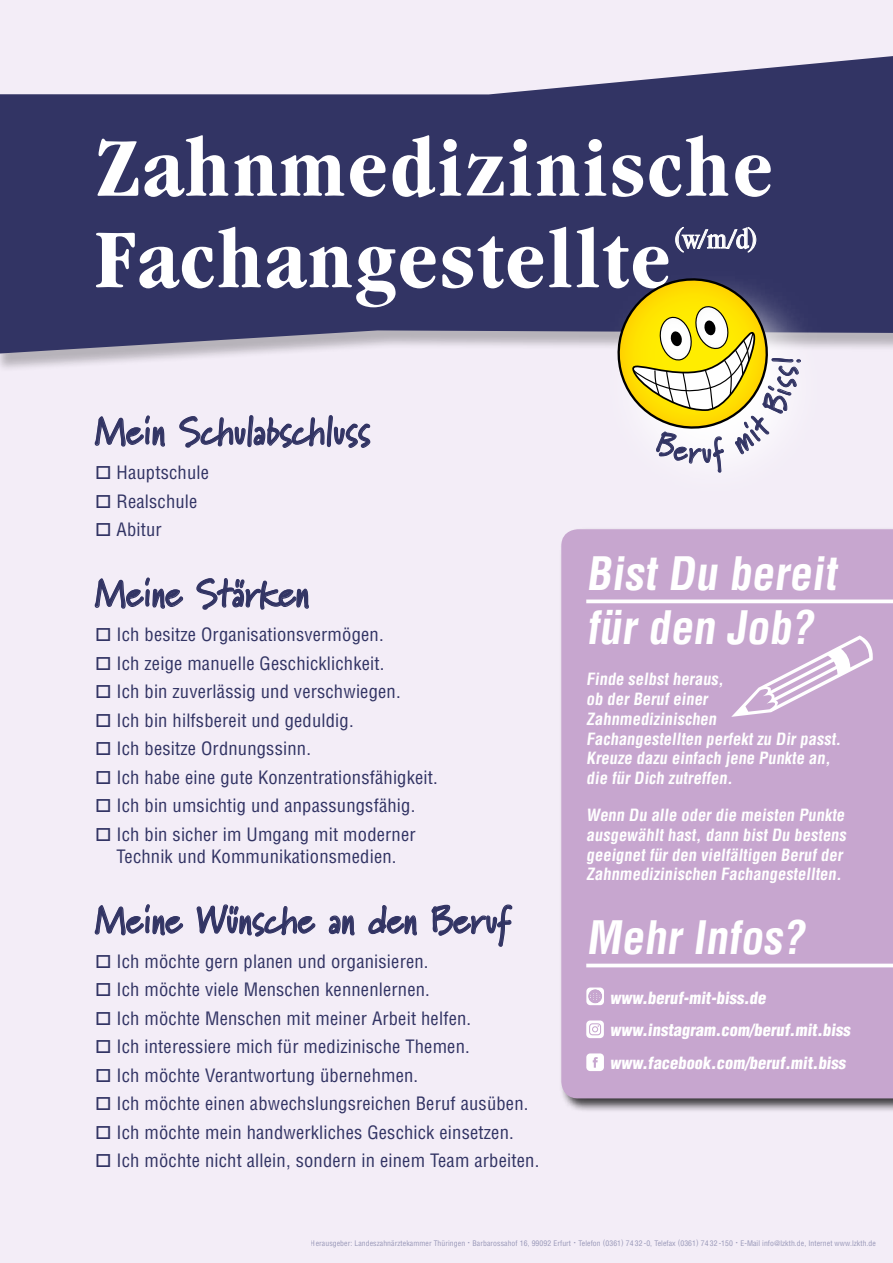
<style>
.page{position:relative;width:893px;height:1263px;background:#f3edf7}
.page>*{position:absolute;margin:0;border:0;box-sizing:border-box;transform-origin:0 0}
.t1{font:700 condensed 86.1px/91.5px "Garamond";letter-spacing:.03em;color:#fff;scale:1.04 1}
.t2{font:700 condensed 45px/54px "Helvetica";color:#fff}
.t3{font:700 39px "Marydale";color:#323464;scale:.9 1}
.t4{font:condensed 28.5px "Garamond";color:#fff;scale:1.04 1}
.t5{font:condensed 18px/28.5px "Helvetica";letter-spacing:.01em;color:#323464}
.t6{font:700 condensed 16.5px/19.8px "Helvetica";color:#fff}
.t7{font:900 condensed 16.5px/32.5px "Helvetica";color:#fff}
.t8{font:condensed 7.5px "Helvetica";letter-spacing:.01em;color:#8888ac}
</style>
<div class="page">
<div style="left:0;top:58px;width:893px;height:314px;background:#000;opacity:.25"></div>
<svg style="left:0;top:56px;width:893px;height:297px;background:#4d4e78"></svg>
<svg style="left:675px;top:227px;width:81px;height:26px;background:#646589"></svg>
<svg style="left:597px;top:271px;width:234px;height:101px;fill:#323464"></svg>
<svg style="left:94px;top:368px;width:72px;height:79px"></svg>
<svg style="left:179px;top:415px;width:192px;height:33px"></svg>
<svg style="left:196px;top:578px;width:113px;height:32px"></svg>
<svg style="left:94px;top:904px;width:90px;height:32px"></svg>
<svg style="left:196px;top:904px;width:120px;height:33px"></svg>
<svg style="left:328px;top:915px;width:27px;height:21px"></svg>
<svg style="left:368px;top:905px;width:49px;height:31px"></svg>
<svg style="left:431px;top:904px;width:82px;height:43px"></svg>
<div style="left:559px;top:527px;width:334px;height:585px;background:#000;opacity:.75"></div>
<div style="left:561px;top:529px;width:332px;height:569px;background:#c7a6cf"></div>
<svg style="left:586px;top:599px;width:307px;height:4px"></svg>
<hr style="left:586px;top:964px;width:307px;height:3px;background:#fff">
<div style="left:586px;top:1020px;width:18px;height:18px;background:#fff;border-radius:4px"></div>
<svg style="left:589px;top:1023px;width:12px;height:12px"></svg>
<div style="left:586px;top:1053px;width:18px;height:18px;background:#fff;border-radius:4px"></div>
<svg style="left:593px;top:1057px;width:5px;height:11px"></svg>
<svg style="left:586px;top:987px;width:18px;height:18px"></svg>
<svg style="left:589px;top:990px;width:13px;height:13px"></svg>
<svg style="left:94px;top:577px;width:90px;height:32px"></svg>
<div style="left:731px;top:614px;width:146px;height:125px;background:#c7a6cf"></div>
<svg style="left:611px;top:272px;width:190px;height:201px"></svg>
<h1 class="t1" style="left:95px;top:122px;width:653px">Zahnmedizinische<br>Fachangestellte</h1>
<h3 class="t4" style="left:673px;top:223px;width:84px">(w/m/d)</h3>
<h3 class="t3" style="left:95px;top:408px;width:307px">Mein Schulabschluss</h3>
<p class="t5" style="left:117px;top:458px;width:94px">Hauptschule<br>Realschule<br>Abitur</p>
<h3 class="t3" style="left:95px;top:570px;width:239px">Meine Stärken</h3>
<p class="t5" style="left:117px;top:620px;width:323px">Ich besitze Organisationsvermögen.<br>Ich zeige manuelle Geschicklichkeit.<br>Ich bin zuverlässig und verschwiegen.<br>Ich bin hilfsbereit und geduldig.<br>Ich besitze Ordnungssinn.<br>Ich habe eine gute Konzentrationsfähigkeit.<br>Ich bin umsichtig und anpassungsfähig.<br>Ich bin sicher im Umgang mit moderner</p>
<p class="t5" style="left:117px;top:842px;width:282px">Technik und Kommunikationsmedien.</p>
<h3 class="t3" style="left:95px;top:897px;width:463px">Meine Wünsche an den Beruf</h3>
<p class="t5" style="left:117px;top:947px;width:424px">Ich möchte gern planen und organisieren.<br>Ich möchte viele Menschen kennenlernen.<br>Ich möchte Menschen mit meiner Arbeit helfen.<br>Ich interessiere mich für medizinische Themen.<br>Ich möchte Verantwortung übernehmen.<br>Ich möchte einen abwechslungsreichen Beruf ausüben.<br>Ich möchte mein handwerkliches Geschick einsetzen.<br>Ich möchte nicht allein, sondern in einem Team arbeiten.</p>
<h2 class="t2" style="left:586px;top:546px;width:259px">Bist Du bereit für den Job?</h2>
<p class="t6" style="left:586px;top:669px;width:259px">Finde selbst heraus,<br>ob der Beruf einer<br>Zahnmedizinischen<br>Fachangestellten perfekt zu Dir passt.<br>Kreuze dazu einfach jene Punkte an, die für Dich zutreffen.</p>
<p class="t6" style="left:586px;top:805px;width:264px">Wenn Du alle oder die meisten Punkte ausgewählt hast, dann bist Du bestens geeignet für den vielfältigen Beruf der Zahnmedizinischen Fachangestellten.</p>
<h2 class="t2" style="left:586px;top:910px;width:228px">Mehr Infos?</h2>
<p class="t7" style="left:610px;top:981px;width:245px">www.beruf-mit-biss.de www.instagram.com/beruf.mit.biss www.facebook.com/beruf.mit.biss</p>
<p class="t8" style="left:311px;top:1238px;width:567px">Herausgeber: Landeszahnärztekammer Thüringen <sup>•</sup> Barbarossahof 16, 99092 Erfurt <sup>•</sup> Telefon (0361) 74 32 -0, Telefax (0361) 74 32 -150 <sup>•</sup> E-Mail info@lzkth.de, Internet www.lzkth.de</p>
</div>
